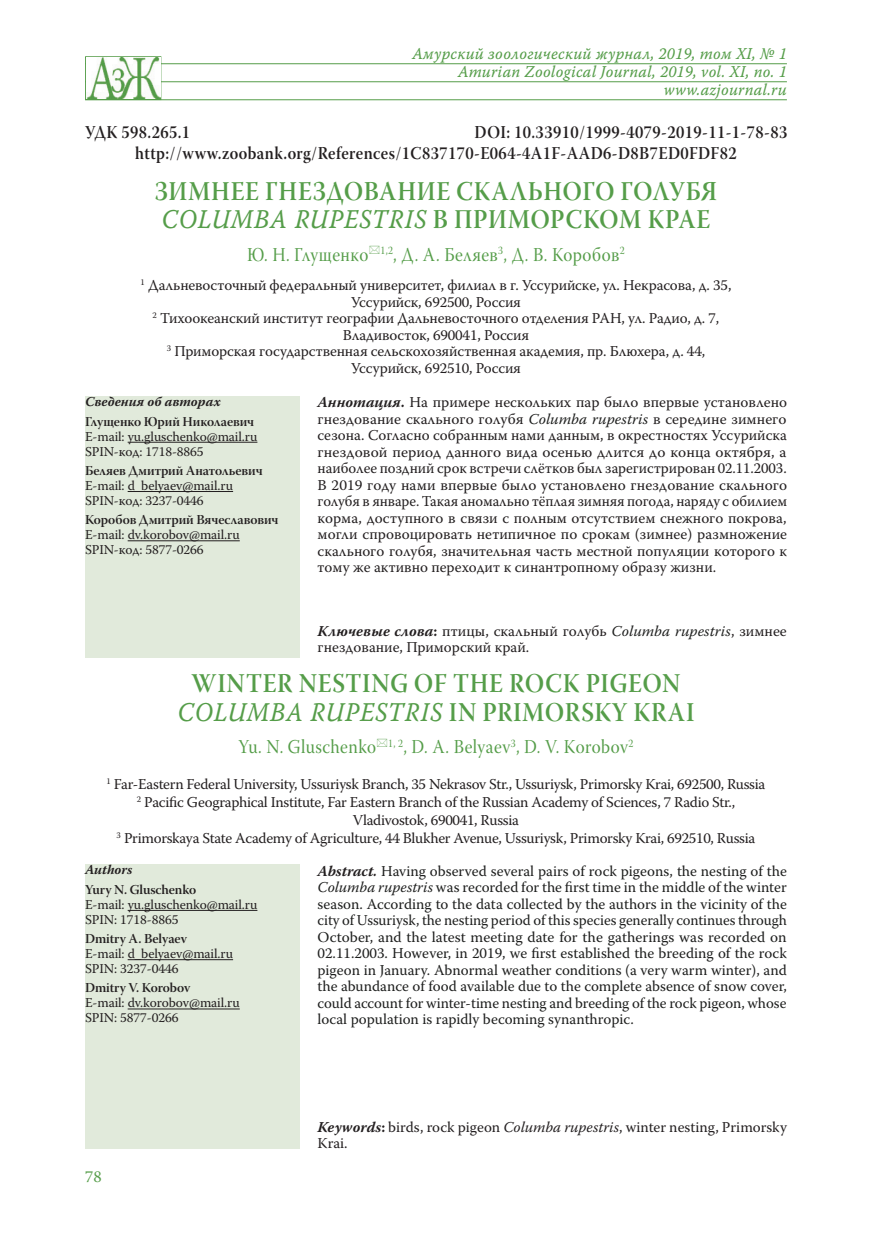
<style>
.page{position:relative;width:872px;height:1234px;background:#fff}
.page>*{position:absolute;margin:0;border:0;box-sizing:border-box;transform-origin:0 0}
.t1{font:27px "Warnock Pro It Capt";letter-spacing:.03em;color:#559d49;scale:.9 1}
.t2{font:27px "Warnock Pro Semibold Subh";letter-spacing:.03em;color:#559d49;scale:.9 1}
.t3{font:19.5px "Warnock Pro Subh";letter-spacing:.025em;color:#559d49;scale:.9 1}
.t4{font:18px/21px "Warnock Pro Semibold Subh";letter-spacing:.025em;color:#231f20;scale:.9 1}
.t5{font:16.5px/18px "Warnock Pro It Capt";letter-spacing:.01em;color:#559d49;text-align:right;scale:.95 1}
.t6{font:16.5px "Warnock Pro";color:#559d49}
.t7{font:15px/16.5px "Warnock Pro";letter-spacing:-.01em;color:#231f20}
.t8{font:15px/16.5px "Warnock Pro";color:#1e1f1e;text-align:justify}
.t9{font:13.5px/15px "Warnock Pro";letter-spacing:-.01em;color:#231f20}
.t10{font:13.5px "Warnock Pro Semibold Subh";letter-spacing:-.01em;color:#231f20}
.t11{font:italic 700 13.5px "Warnock Pro";color:#231f20}
.s1{font-family:"Warnock Pro Semibold Subh"}
.s2{font-weight:700;font-style:italic}
.s3{font-weight:700}
.s4{font-style:italic;color:#1e1f1e}
.s5{font-weight:700;font-style:italic;color:#231f20}
.s6{font-style:italic}
</style>
<div class="page">
<div style="left:85px;top:396px;width:214px;height:261px;background:#e1eadb"></div>
<hr style="left:128px;top:442px;width:129px;height:1px;background:#231f20">
<hr style="left:128px;top:491px;width:105px;height:1px;background:#231f20">
<hr style="left:128px;top:540px;width:112px;height:1px;background:#231f20">
<div style="left:85px;top:864px;width:214px;height:284px;background:#e1eadb"></div>
<hr style="left:128px;top:909px;width:129px;height:1px;background:#231f20">
<hr style="left:128px;top:959px;width:105px;height:1px;background:#231f20">
<hr style="left:128px;top:1008px;width:112px;height:1px;background:#231f20">
<hr style="left:85px;top:63px;width:702px;height:1px;background:#559d49">
<hr style="left:85px;top:81px;width:702px;height:1px;background:#559d49">
<hr style="left:85px;top:99px;width:702px;height:1px;background:#559d49">
<div style="left:85px;top:56px;width:76px;height:44px;border:1px solid #559d49"></div>
<img style="left:86px;top:57px;width:74px;height:42px">
<p class="t5" style="left:412px;top:44px;width:396px">Амурский зоологический журнал, 2019, том XI, № 1<br>Amurian Zoological Journal, 2019, vol. XI, no. 1 www.azjournal.ru</p>
<p class="t4" style="left:85px;top:121px;width:118px">УДК 598.265.1</p>
<p class="t4" style="left:135px;top:121px;width:726px;text-indent:339px">DOI: 10.33910/1999-4079-2019-11-1-78-83 http://www.zoobank.org/References/1C837170-E064-4A1F-AAD6-D8B7ED0FDF82</p>
<h1 class="t2" style="left:155px;top:175px;width:626px">ЗИМНЕЕ ГНЕЗДОВАНИЕ СКАЛЬНОГО ГОЛУБЯ</h1>
<h1 class="t1" style="left:162px;top:203px;width:611px">COLUMBA RUPESTRIS <span class="s1">В ПРИМОРСКОМ КРАЕ</span></h1>
<h2 class="t3" style="left:247px;top:243px;width:421px">Ю. Н. Глущенко <sup>1,2</sup>, Д. А. Беляев<sup>3</sup>, Д. В. Коробов<sup>2</sup></h2>
<p class="t7" style="left:140px;top:276px;width:592px;text-align:center"><sup>1</sup> Дальневосточный федеральный университет, филиал в г. Уссурийске, ул. Некрасова, д. 35, Уссурийск, 692500, Россия<br><sup>2</sup> Тихоокеанский институт географии Дальневосточного отделения РАН, ул. Радио, д. 7, Владивосток, 690041, Россия<br><sup>3</sup> Приморская государственная сельскохозяйственная академия, пр. Блюхера, д. 44, Уссурийск, 692510, Россия</p>
<p class="t11" style="left:85px;top:393px;width:137px">Сведения об авторах</p>
<p class="t10" style="left:85px;top:413px;width:171px">Глущенко Юрий Николаевич</p>
<p class="t9" style="left:85px;top:428px;width:174px">E-mail: yu.gluschenko@mail.ru<br>SPIN-код: 1718-8865</p>
<p class="t10" style="left:85px;top:462px;width:179px">Беляев Дмитрий Анатольевич</p>
<p class="t9" style="left:85px;top:477px;width:149px">E-mail: d_belyaev@mail.ru<br>SPIN-код: 3237-0446</p>
<p class="t10" style="left:85px;top:511px;width:195px">Коробов Дмитрий Вячеславович</p>
<p class="t9" style="left:85px;top:527px;width:156px">E-mail: dv.korobov@mail.ru<br>SPIN-код: 5877-0266</p>
<p class="t7" style="left:317px;top:394px;width:471px;text-align:justify"><span class="s2">Аннотация</span><span class="s3">.</span> На примере нескольких пар было впервые установлено гнездование скального голубя <span class="s4">Columba rupestris</span> в середине зимнего сезона. Согласно собранным нами данным, в окрестностях Уссурийска гнездовой период данного вида осенью длится до конца октября, а наиболее поздний срок встречи слётков был зарегистрирован 02.11.2003.<br>В 2019 году нами впервые было установлено гнездование скального голубя в январе. Такая аномально тёплая зимняя погода, наряду с обилием корма, доступного в связи с полным отсутствием снежного покрова, могли спровоцировать нетипичное по срокам (зимнее) размножение скального голубя, значительная часть местной популяции которого к тому же активно переходит к синантропному образу жизни.</p>
<p class="t7" style="left:317px;top:622px;width:471px"><span class="s2">Ключевые слова</span><span class="s3">:</span> птицы, скальный голубь <span class="s4">Columba rupestris</span>, зимнее гнездование, Приморский край.</p>
<h1 class="t2" style="left:192px;top:667px;width:544px">WINTER NESTING OF THE ROCK PIGEON</h1>
<h1 class="t1" style="left:177px;top:695px;width:576px">COLUMBA RUPESTRIS <span class="s1">IN PRIMORSKY KRAI</span></h1>
<h2 class="t3" style="left:239px;top:735px;width:440px">Yu. N. Gluschenko <sup>1,</sup> <sup>2</sup>, D. A. Belyaev<sup>3</sup>, D. V. Korobov<sup>2</sup></h2>
<p class="t7" style="left:106px;top:774px;width:660px;line-height:18px;text-align:center"><sup>1</sup> Far-Eastern Federal University, Ussuriysk Branch, 35 Nekrasov Str., Ussuriysk, Primorsky Krai, 692500, Russia <sup>2</sup> Pacific Geographical Institute, Far Eastern Branch of the Russian Academy of Sciences, 7 Radio Str., Vladivostok, 690041, Russia<br><sup>3</sup> Primorskaya State Academy of Agriculture, 44 Blukher Avenue, Ussuriysk, Primorsky Krai, 692510, Russia</p>
<p class="t8" style="left:317px;top:861px;width:471px"><span class="s5">Abstract.</span> Having observed several pairs of rock pigeons, the nesting of the <span class="s6">Columba rupestris</span> was recorded for the first time in the middle of the winter season. According to the data collected by the authors in the vicinity of the city of Ussuriysk, the nesting period of this species generally continues through October, and the latest meeting date for the gatherings was recorded on 02.11.2003. However, in 2019, we first established the breeding of the rock pigeon in January. Abnormal weather conditions (a very warm winter), and the abundance of food available due to the complete absence of snow cover, could account for winter-time nesting and breeding of the rock pigeon, whose local population is rapidly becoming synanthropic.</p>
<p class="t11" style="left:85px;top:861px;width:49px">Authors</p>
<p class="t10" style="left:85px;top:880px;width:113px">Yury N. Gluschenko</p>
<p class="t9" style="left:85px;top:896px;width:174px">E-mail: yu.gluschenko@mail.ru<br>SPIN: 1718-8865</p>
<p class="t10" style="left:85px;top:930px;width:103px">Dmitry A. Belyaev</p>
<p class="t9" style="left:85px;top:945px;width:149px">E-mail: d_belyaev@mail.ru<br>SPIN: 3237-0446</p>
<p class="t10" style="left:85px;top:979px;width:107px">Dmitry V. Korobov</p>
<p class="t9" style="left:85px;top:994px;width:156px">E-mail: dv.korobov@mail.ru<br>SPIN: 5877-0266</p>
<p class="t6" style="left:85px;top:1166px;width:18px">78</p>
<p class="t7" style="left:317px;top:1117px;width:471px"><span class="s2">Keywords</span><span class="s3">:</span> birds, rock pigeon <span class="s6">Columba rupestris</span>, winter nesting, Primorsky<br>Krai.</p>
</div>
